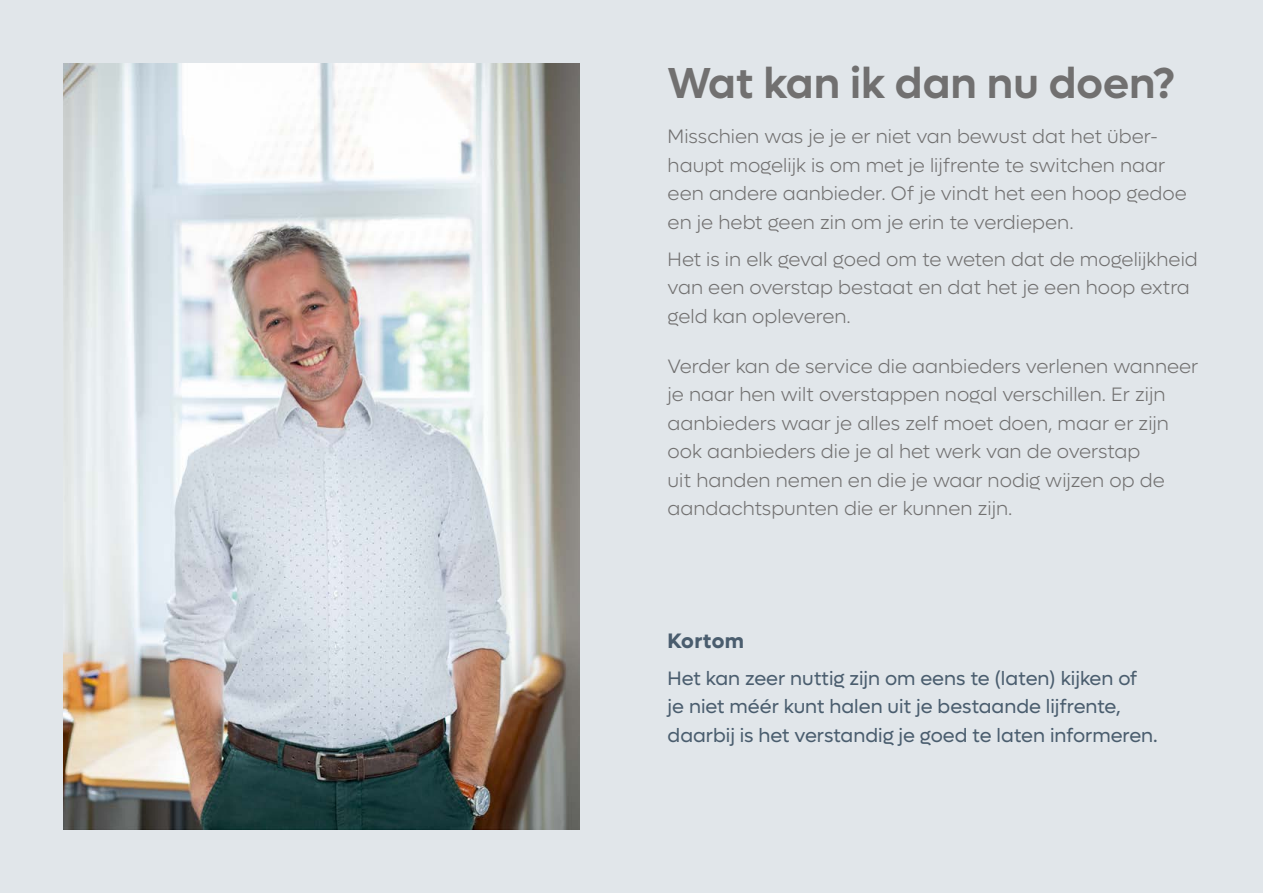
<style>
.page{position:relative;width:1263px;height:893px;background:#e1e6ea}
.page>*{position:absolute;margin:0;border:0;box-sizing:border-box;transform-origin:0 0}
.t1{font:600 43.5px "Lufga";color:#717070}
.t2{font:700 21px "Lufga";letter-spacing:.02em;color:#4a5d6e}
.t3{font:300 19.5px/28.5px "Lufga";color:#717070}
.t4{font:19.5px/28.5px "Lufga";color:#4a5d6e}
</style>
<div class="page">
<img style="left:64px;top:64px;width:515px;height:765px">
<h1 class="t1" style="left:668px;top:57px;width:509px">Wat kan ik dan nu doen?</h1>
<p class="t3" style="left:668px;top:122px;width:521px">Misschien was je je er niet van bewust dat het über&shy;haupt mogelijk is om met je lijfrente te switchen naar een andere aanbieder. Of je vindt het een hoop gedoe en je hebt geen zin om je erin te verdiepen.</p>
<p class="t3" style="left:668px;top:245px;width:532px">Het is in elk geval goed om te weten dat de mogelijkheid van een overstap bestaat en dat het je een hoop extra geld kan opleveren.</p>
<p class="t3" style="left:668px;top:352px;width:532px">Verder kan de service die aanbieders verlenen wanneer je naar hen wilt overstappen nogal verschillen. Er zijn aanbieders waar je alles zelf moet doen, maar er zijn ook aanbieders die je al het werk van de overstap<br>uit handen nemen en die je waar nodig wijzen op de aandachtspunten die er kunnen zijn.</p>
<p class="t2" style="left:668px;top:628px;width:78px">Kortom</p>
<p class="t4" style="left:668px;top:664px;width:492px">Het kan zeer nuttig zijn om eens te (laten) kijken of je niet méér kunt halen uit je bestaande lijfrente, daarbij is het verstandig je goed te laten informeren.</p>
</div>
